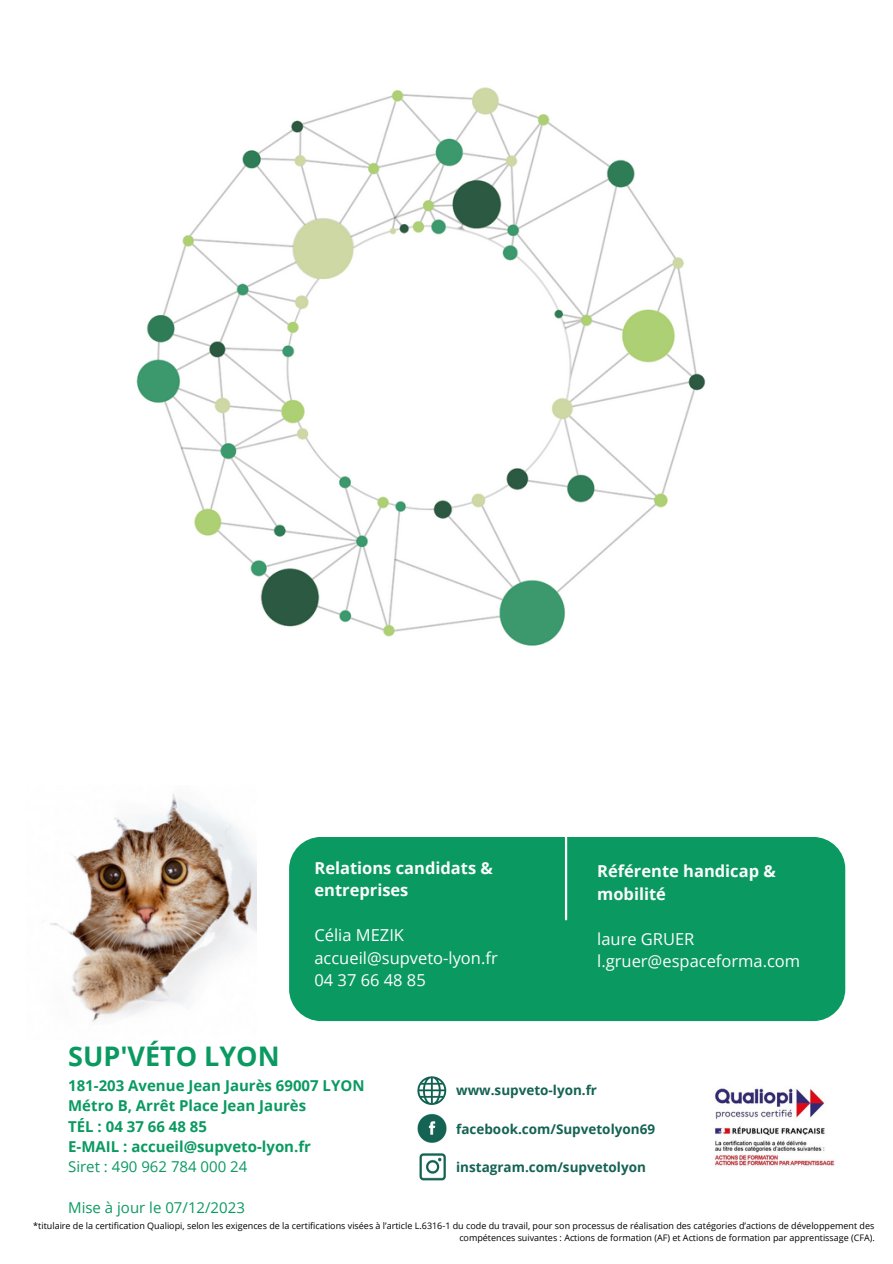
<style>
.page{position:relative;width:893px;height:1264px;background:#fff}
.page>*{position:absolute;margin:0;border:0;box-sizing:border-box;transform-origin:0 0}
.t1{font:700 27px "Open Sans";color:#0a9a61}
.t2{font:16.5px "Open Sans";color:#fcfcfc}
.t3{font:700 16.5px/22.5px "Open Sans";color:#fcfcfc}
.t4{font:700 15px "Open Sans";color:#0a9a61}
.t5{font:15px "Open Sans";color:#0a9a61}
.t6{font:700 13.5px "Open Sans";color:#146353}
.t7{font:9px/12px "Open Sans";color:#000;text-align:right}
</style>
<div class="page">
<img style="left:50px;top:793px;width:206px;height:229px">
<div style="left:289px;top:837px;width:556px;height:184px;background:#0a9a61;border-radius:32px"></div>
<hr style="left:565px;top:804px;width:2px;height:115px;background:#fff">
<img style="left:417px;top:1076px;width:30px;height:29px">
<img style="left:417px;top:1113px;width:30px;height:30px">
<img style="left:419px;top:1153px;width:27px;height:28px">
<img style="left:714px;top:1088px;width:121px;height:79px">
<img style="left:136px;top:87px;width:570px;height:559px">
<p class="t3" style="left:314px;top:856px;width:180px">Relations candidats &amp; entreprises</p>
<p class="t2" style="left:314px;top:923px;width:91px">Célia MEZIK</p>
<p class="t2" style="left:314px;top:946px;width:185px">accueil@supveto-lyon.fr</p>
<p class="t2" style="left:314px;top:968px;width:113px">04 37 66 48 85</p>
<p class="t3" style="left:597px;top:859px;width:180px">Référente handicap &amp;</p>
<p class="t3" style="left:597px;top:882px;width:70px">mobilité</p>
<p class="t2" style="left:597px;top:927px;width:99px">laure GRUER</p>
<p class="t2" style="left:597px;top:949px;width:204px">l.gruer@espaceforma.com</p>
<p class="t1" style="left:68px;top:1037px;width:213px">SUP'VÉTO LYON</p>
<p class="t4" style="left:68px;top:1074px;width:298px">181-203 Avenue Jean Jaurès 69007 LYON</p>
<p class="t4" style="left:68px;top:1095px;width:239px">Métro B, Arrêt Place Jean Jaurès</p>
<p class="t4" style="left:68px;top:1115px;width:140px">TÉL : 04 37 66 48 85</p>
<p class="t4" style="left:68px;top:1135px;width:244px">E-MAIL : accueil@supveto-lyon.fr</p>
<p class="t5" style="left:68px;top:1155px;width:181px">Siret : 490 962 784 000 24</p>
<p class="t5" style="left:68px;top:1196px;width:178px">Mise à jour le 07/12/2023</p>
<p class="t7" style="left:33px;top:1219px;width:843px">*titulaire de la certification Qualiopi, selon les exigences de la certifications visées à l’article L.6316-1 du code du travail, pour son processus de réalisation des catégories d’actions de développement des compétences suivantes : Actions de formation (AF) et Actions de formation par apprentissage (CFA).</p>
<p class="t6" style="left:456px;top:1080px;width:142px">www.supveto-lyon.fr</p>
<p class="t6" style="left:456px;top:1119px;width:200px">facebook.com/Supvetolyon69</p>
<p class="t6" style="left:456px;top:1157px;width:191px">instagram.com/supvetolyon</p>
</div>
